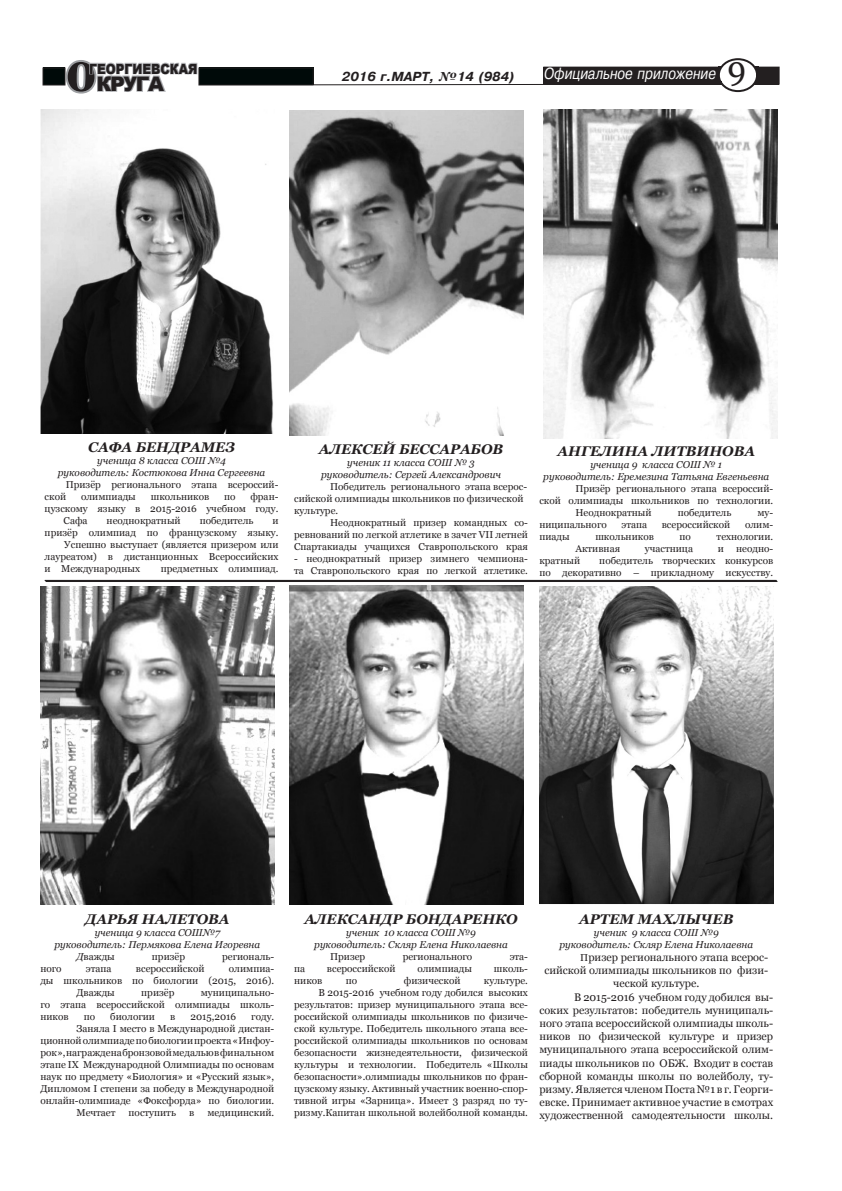
<style>
.page{position:relative;width:842px;height:1191px;background:#fff}
.page>*{position:absolute;margin:0;border:0;box-sizing:border-box;transform-origin:0 0}
.t1{font:700 61.2px "Times New Roman";color:#231f20}
.t2{font:900 20px "Arial";letter-spacing:-.07em;color:#231f20}
.t3{font:16.1px "Pragmatica Italic Cyrillic";color:#fff;scale:.82 1}
.t4{font:italic 700 14px "Georgia";color:#231f20}
.t5{font:900 14px "Arial";color:#231f20;scale:.86 1}
.t6{font:13px "Pragmatica Bold Italic Cyrillic";color:#231f20}
.t7{font:11px "Georgia";color:#231f20}
.t8{font:10px/12px "Georgia";color:#231f20}
.t9{font:italic 10px/12px "Georgia";color:#231f20;text-align:center}
.s1{font-family:"Georgia";font-weight:700;font-style:italic}
.s2{font-family:"Georgia";font-size:33px;color:#231f20}
.s3{font-style:italic}
.s4{font-size:10px}
</style>
<div class="page">
<div style="left:43px;top:68px;width:22px;height:17px;background:#000a09"></div>
<div style="left:43px;top:67px;width:22px;height:18px;border:1px solid #231f20"></div>
<svg style="left:64px;top:60px;width:134px;height:34px"></svg>
<svg style="left:313px;top:84px;width:230px;height:2px"></svg>
<div style="left:199px;top:68px;width:114px;height:17px;background:#000a09"></div>
<div style="left:198px;top:67px;width:116px;height:18px;border:1px solid #231f20"></div>
<div style="left:544px;top:67px;width:175px;height:17px;background:#231f20"></div>
<div style="left:543px;top:67px;width:176px;height:18px;border:1px solid #231f20"></div>
<div style="left:718px;top:58px;width:40px;height:34px;border:2px solid #231f20;border-radius:50%"></div>
<div style="left:759px;top:67px;width:20px;height:17px;background:#231f20"></div>
<div style="left:758px;top:67px;width:22px;height:18px;border:1px solid #231f20"></div>
<svg style="left:754px;top:82px;width:5px;height:3px"></svg>
<hr style="left:756px;top:68px;width:4px;height:15px;background:#231f20">
<svg style="left:718px;top:81px;width:3px;height:4px"></svg>
<svg style="left:718px;top:66px;width:3px;height:4px"></svg>
<img style="left:40px;top:109px;width:233px;height:325px">
<img style="left:290px;top:111px;width:234px;height:324px">
<img style="left:544px;top:109px;width:233px;height:329px">
<svg style="left:44px;top:579px;width:734px;height:3px;background:#656263"></svg>
<img style="left:40px;top:587px;width:234px;height:317px">
<img style="left:290px;top:585px;width:234px;height:319px">
<img style="left:539px;top:587px;width:234px;height:317px">
<h1 class="t1" style="left:65px;top:28px;width:33px">о</h1>
<h3 class="t5" style="left:89px;top:58px;width:128px">ГЕОРГИЕВСКАЯ</h3>
<h2 class="t2" style="left:97px;top:69px;width:69px">КРУГА</h2>
<h3 class="t6" style="left:342px;top:69px;width:174px">2016 г.МАРТ, <span class="s1">№</span>14 (984)</h3>
<h3 class="t3" style="left:544px;top:65px;width:248px">Официальное приложение <span class="s2">9</span></h3>
<h3 class="t4" style="left:88px;top:438px;width:148px">САФА БЕНДРАМЕЗ</h3>
<p class="t9" style="left:58px;top:455px;width:209px">ученица 8 класса СОШ №4<br>руководитель: Костюкова Инна Сергеевна</p>
<p class="t8" style="left:45px;top:479px;width:235px;text-indent:21px">Призёр регионального этапа всероссий&shy;ской</p>
<p class="t8" style="left:81px;top:491px;width:56px">олимпиады</p>
<p class="t8" style="left:151px;top:491px;width:60px">школьников</p>
<p class="t8" style="left:224px;top:491px;width:13px">по</p>
<p class="t8" style="left:250px;top:491px;width:30px">фран-</p>
<p class="t8" style="left:45px;top:503px;width:235px">цузскому языку в 2015-2016 учебном году.</p>
<p class="t8" style="left:64px;top:515px;width:26px">Сафа</p>
<p class="t8" style="left:107px;top:515px;width:76px">неоднократный</p>
<p class="t8" style="left:200px;top:515px;width:55px">победитель</p>
<p class="t8" style="left:272px;top:515px;width:8px">и</p>
<p class="t8" style="left:45px;top:527px;width:235px">призёр олимпиад по французскому языку.</p>
<p class="t8" style="left:64px;top:539px;width:216px">Успешно выступает (является призером или</p>
<p class="t8" style="left:45px;top:551px;width:235px">лауреатом) в дистанционных Всероссийских</p>
<p class="t8" style="left:45px;top:563px;width:97px">и Международных</p>
<p class="t8" style="left:161px;top:563px;width:119px">предметных олимпиад.</p>
<h3 class="t4" style="left:319px;top:440px;width:186px">АЛЕКСЕЙ БЕССАРАБОВ</h3>
<p class="t9" style="left:321px;top:457px;width:181px">ученик 11 класса СОШ № 3 руководитель: Сергей Александрович</p>
<p class="t8" style="left:294px;top:481px;width:235px;text-indent:36px">Победитель регионального этапа всерос&shy;сийской олимпиады школьников по физической культуре.</p>
<p class="t8" style="left:294px;top:517px;width:235px;text-align:justify;text-indent:36px">Неоднократный призер командных со&shy;ревнований по легкой атлетике в зачет VII летней Спартакиады учащихся Ставропольского края</p>
<p class="t8" style="left:294px;top:553px;width:235px">- неоднократный призер зимнего чемпиона&shy;та Ставропольского края по легкой атлетике.</p>
<h3 class="t4" style="left:558px;top:442px;width:199px">АНГЕЛИНА ЛИТВИНОВА</h3>
<p class="t9" style="left:543px;top:458px;width:227px">ученица 9 класса СОШ № 1<br>руководитель: Еремезина Татьяна Евгеньевна</p>
<p class="t8" style="left:575px;top:482px;width:199px">Призёр регионального этапа всероссий-</p>
<p class="t8" style="left:539px;top:494px;width:235px">ской олимпиады школьников по технологии.</p>
<p class="t8" style="left:575px;top:506px;width:78px">Неоднократный</p>
<p class="t8" style="left:678px;top:506px;width:55px">победитель</p>
<p class="t8" style="left:757px;top:506px;width:17px">му-</p>
<p class="t8" style="left:539px;top:518px;width:69px">ниципального</p>
<p class="t8" style="left:621px;top:518px;width:27px">этапа</p>
<p class="t8" style="left:662px;top:518px;width:70px">всероссийской</p>
<p class="t8" style="left:745px;top:518px;width:30px">олим-</p>
<p class="t8" style="left:539px;top:530px;width:32px">пиады</p>
<p class="t8" style="left:595px;top:530px;width:60px">школьников</p>
<p class="t8" style="left:680px;top:530px;width:13px">по</p>
<p class="t8" style="left:717px;top:530px;width:58px">технологии.</p>
<p class="t8" style="left:575px;top:542px;width:46px">Активная</p>
<p class="t8" style="left:645px;top:542px;width:50px">участница</p>
<p class="t8" style="left:718px;top:542px;width:57px">и неодно-</p>
<p class="t8" style="left:539px;top:554px;width:42px">кратный</p>
<p class="t8" style="left:539px;top:554px;width:235px;text-align:right">победитель творческих конкурсов<br>по декоративно – прикладному искусству.</p>
<h3 class="t4" style="left:85px;top:909px;width:146px">ДАРЬЯ НАЛЕТОВА</h3>
<p class="t9" style="left:95px;top:926px;width:127px">ученица 9 класса СОШ№7</p>
<p class="t9" style="left:54px;top:938px;width:207px">руководитель: Пермякова Елена Игоревна</p>
<p class="t8" style="left:76px;top:950px;width:40px"><span class="s3">Д</span>важды</p>
<p class="t8" style="left:152px;top:950px;width:35px">призёр</p>
<p class="t8" style="left:222px;top:950px;width:54px">региональ-</p>
<p class="t8" style="left:40px;top:962px;width:23px">ного</p>
<p class="t8" style="left:86px;top:962px;width:27px">этапа</p>
<p class="t8" style="left:136px;top:962px;width:70px">всероссийской</p>
<p class="t8" style="left:229px;top:962px;width:47px">олимпиа-</p>
<p class="t8" style="left:40px;top:974px;width:235px">ды школьников по биологии (2015, 2016).</p>
<p class="t8" style="left:76px;top:986px;width:40px">Дважды</p>
<p class="t8" style="left:141px;top:986px;width:35px">призёр</p>
<p class="t8" style="left:40px;top:986px;width:235px;text-align:justify;text-indent:160px">муниципально&shy;го этапа всероссийской олимпиады школь&shy;ников</p>
<p class="t8" style="left:84px;top:1010px;width:13px">по</p>
<p class="t8" style="left:110px;top:1010px;width:46px">биологии</p>
<p class="t8" style="left:170px;top:1010px;width:7px">в</p>
<p class="t8" style="left:190px;top:1010px;width:47px">2015,2016</p>
<p class="t8" style="left:251px;top:1010px;width:25px">году.</p>
<p class="t8" style="left:76px;top:1022px;width:199px">Заняла I место в Международной дистан-</p>
<p class="t8" style="left:40px;top:1034px;width:235px">ционной олимпиаде по биологии проекта «Инфоу-</p>
<p class="t8" style="left:40px;top:1046px;width:235px">рок», награждена бронзовой медалью в финальном</p>
<p class="t8" style="left:40px;top:1058px;width:235px">этапе IX Международной Олимпиады по основам</p>
<p class="t8" style="left:40px;top:1070px;width:235px">наук по предмету «Биология» и «Русский язык»,</p>
<p class="t8" style="left:40px;top:1082px;width:235px">Дипломом I степени за победу в Международной</p>
<p class="t8" style="left:40px;top:1094px;width:235px">онлайн-олимпиаде «Фоксфорда» по биологии.</p>
<p class="t8" style="left:76px;top:1106px;width:41px">Мечтает</p>
<p class="t8" style="left:129px;top:1106px;width:49px">поступить</p>
<p class="t8" style="left:189px;top:1106px;width:7px">в</p>
<p class="t8" style="left:207px;top:1106px;width:68px">медицинский.</p>
<h3 class="t4" style="left:304px;top:909px;width:215px">АЛЕКСАНДР БОНДАРЕНКО</h3>
<p class="t9" style="left:314px;top:926px;width:195px">ученик 10 класса СОШ №9 руководитель: Скляр Елена Николаевна</p>
<p class="t8" style="left:330px;top:950px;width:37px">Призер</p>
<p class="t8" style="left:403px;top:950px;width:71px">регионального</p>
<p class="t8" style="left:510px;top:950px;width:20px">эта-</p>
<p class="t8" style="left:294px;top:962px;width:13px">па</p>
<p class="t8" style="left:327px;top:962px;width:70px">всероссийской</p>
<p class="t8" style="left:417px;top:962px;width:56px">олимпиады</p>
<p class="t8" style="left:494px;top:962px;width:36px">школь-</p>
<p class="t8" style="left:294px;top:974px;width:30px">ников</p>
<p class="t8" style="left:346px;top:974px;width:13px">по</p>
<p class="t8" style="left:404px;top:974px;width:58px">физической</p>
<p class="t8" style="left:294px;top:974px;width:235px;text-align:right">культуре.<br>В 2015-2016 учебном году добился высоких результатов: призер муниципального этапа все&shy;российской олимпиады школьников по физиче&shy;ской культуре. Победитель школьного этапа все&shy;российской олимпиады школьников по основам безопасности жизнедеятельности, физической культуры и технологии. Победитель «Школы безопасности».олимпиады школьников по фран&shy;цузскому языку. Активный участник военно-спор&shy;тивной игры «Зарница». Имеет 3 разряд по ту&shy;ризму.Капитан школьной волейболной команды.</p>
<h3 class="t4" style="left:579px;top:909px;width:156px">АРТЕМ МАХЛЫЧЕВ</h3>
<p class="t9" style="left:559px;top:926px;width:195px">ученик 9 класса СОШ №9 руководитель: Скляр Елена Николаевна</p>
<p class="t7" style="left:580px;top:950px;width:190px"><span class="s4">П</span>ризер регионального этапа всерос-</p>
<p class="t7" style="left:544px;top:963px;width:225px">сийской олимпиады школьников по физи-</p>
<p class="t7" style="left:613px;top:976px;width:88px">ческой культуре.</p>
<p class="t7" style="left:574px;top:990px;width:201px">В 2015-2016 учебном году добился вы-</p>
<p class="t7" style="left:539px;top:1003px;width:235px">соких результатов: победитель муниципаль-</p>
<p class="t7" style="left:539px;top:1016px;width:235px">ного этапа всероссийской олимпиады школь-</p>
<p class="t7" style="left:539px;top:1029px;width:235px">ников по физической культуре и призер</p>
<p class="t7" style="left:539px;top:1042px;width:235px">муниципального этапа всероссийской олим-</p>
<p class="t7" style="left:539px;top:1056px;width:235px">пиады школьников по ОБЖ. Входит в состав</p>
<p class="t7" style="left:539px;top:1069px;width:235px">сборной команды школы по волейболу, ту-</p>
<p class="t7" style="left:539px;top:1082px;width:235px">ризму. Является членом Поста №1 в г. Георги-</p>
<p class="t7" style="left:539px;top:1095px;width:235px">евске. Принимает активное участие в смотрах</p>
<p class="t7" style="left:539px;top:1108px;width:235px">художественной самодеятельности школы.</p>
</div>
